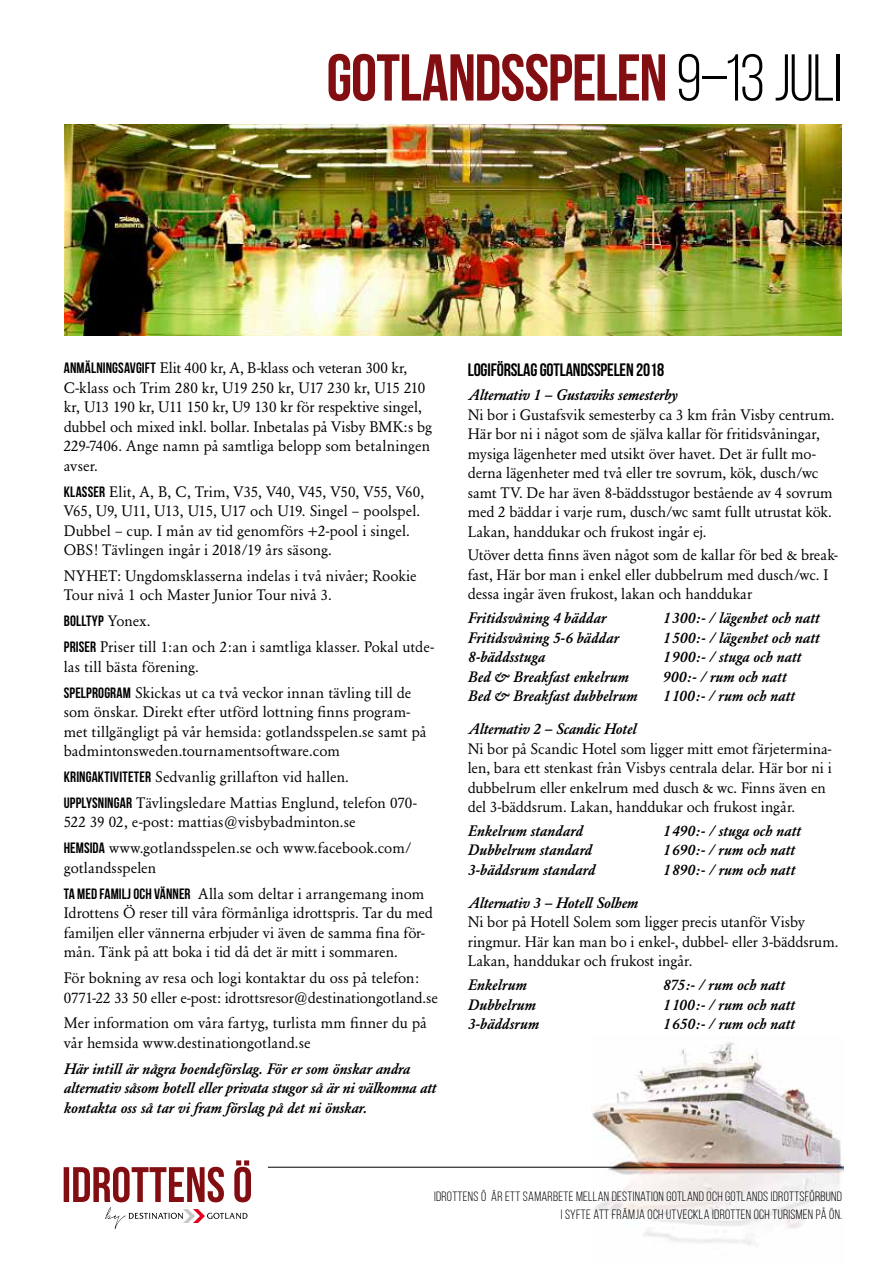
<style>
.page{position:relative;width:893px;height:1263px;background:#fff}
.page>*{position:absolute;margin:0;border:0;box-sizing:border-box;transform-origin:0 0}
.t1{font:700 66px "Bebas Neue";letter-spacing:-.015em;color:#820e12}
.t2{font:18px "Bebas Neue";letter-spacing:-.01em;color:#000}
.t3{font:15px/19.5px "Garamond BE";color:#000}
.t4{font:italic 500 15px/19.5px "Garamond BE";color:#000}
.t5{font:700 15px "Bebas Neue";letter-spacing:.01em;color:#000}
.t6{font:13.5px/18px "Bebas Neue";letter-spacing:.02em;color:#000;text-align:right}
.s1{font-weight:400;color:#000}
.s2{font-family:"Bebas Neue";font-weight:700}
.s3{font-family:"Garamond BE";font-weight:400}
</style>
<div class="page">
<img style="left:591px;top:1042px;width:253px;height:203px">
<hr style="left:268px;top:1167px;width:574px;height:1px;background:#000">
<svg style="left:64px;top:1160px;width:187px;height:69px"></svg>
<img style="left:65px;top:124px;width:777px;height:212px">
<h1 class="t1" style="left:326px;top:42px;width:517px">GOTLANDSSPELEN <span class="s1">9–13 JULI</span></h1>
<p class="t3" style="left:64px;top:358px;width:370px"><span class="s2">ANMÄLNINGSAVGIFT</span> Elit 400 kr, A, B-klass och veteran 300 kr, C-klass och Trim 280 kr, U19 250 kr, U17 230 kr, U15 210 kr, U13 190 kr, U11 150 kr, U9 130 kr för respektive singel, dubbel och mixed inkl. bollar. Inbetalas på Visby BMK:s bg 229-7406. Ange namn på samtliga belopp som betalningen avser.</p>
<p class="t3" style="left:64px;top:482px;width:362px"><span class="s2">KLASSER</span> Elit, A, B, C, Trim, V35, V40, V45, V50, V55, V60, V65, U9, U11, U13, U15, U17 och U19. Singel – poolspel.<br>Dubbel – cup. I mån av tid genomförs +2-pool i singel.<br>OBS! Tävlingen ingår i 2018/19 års säsong.</p>
<p class="t3" style="left:64px;top:566px;width:355px">NYHET: Ungdomsklasserna indelas i två nivåer; Rookie<br>Tour nivå 1 och Master Junior Tour nivå 3.</p>
<p class="t5" style="left:64px;top:613px;width:88px">BOLLTYP <span class="s3">Yonex.</span></p>
<p class="t3" style="left:64px;top:637px;width:372px"><span class="s2">PRISER</span> Priser till 1:an och 2:an i samtliga klasser. Pokal utde&shy;las till bästa förening.</p>
<p class="t3" style="left:64px;top:683px;width:364px"><span class="s2">SPELPROGRAM</span> Skickas ut ca två veckor innan tävling till de som önskar. Direkt efter utförd lottning finns program&shy;met tillgängligt på vår hemsida: gotlandsspelen.se samt på badmintonsweden.tournamentsoftware.com</p>
<p class="t3" style="left:64px;top:764px;width:355px;line-height:25.8px"><span class="s2">KRINGAKTIVITETER</span> Sedvanlig grillafton vid hallen.<br><span class="s2">UPPLYSNINGAR</span> Tävlingsledare Mattias Englund, telefon 070-</p>
<p class="t3" style="left:64px;top:809px;width:349px;line-height:25.8px">522 39 02, e-post: mattias@visbybadminton.se<br><span class="s2">HEMSIDA</span> www.gotlandsspelen.se och www.facebook.com/</p>
<p class="t3" style="left:64px;top:855px;width:362px;line-height:25.8px">gotlandsspelen<br><span class="s2">TA MED FAMILJ OCH VÄNNER</span> Alla som deltar i arrangemang inom</p>
<p class="t3" style="left:64px;top:903px;width:371px">Idrottens Ö reser till våra förmånliga idrottspris. Tar du med familjen eller vännerna erbjuder vi även de samma fina för&shy;mån. Tänk på att boka i tid då det är mitt i sommaren.</p>
<p class="t3" style="left:64px;top:968px;width:376px">För bokning av resa och logi kontaktar du oss på telefon:<br>0771-22 33 50 eller e-post: idrottsresor@destinationgotland.se</p>
<p class="t3" style="left:64px;top:1013px;width:364px">Mer information om våra fartyg, turlista mm finner du på vår hemsida www.destinationgotland.se</p>
<p class="t4" style="left:64px;top:1059px;width:374px">Här intill är några boendeförslag. För er som önskar andra alternativ såsom hotell eller privata stugor så är ni välkomna att kontakta oss så tar vi fram förslag på det ni önskar.</p>
<p class="t2" style="left:468px;top:360px;width:198px">LOGIFÖRSLAG GOTLANDSSPELEN 2018</p>
<p class="t4" style="left:468px;top:385px;width:211px">Alternativ 1 – Gustaviks semesterby</p>
<p class="t3" style="left:468px;top:405px;width:368px">Ni bor i Gustafsvik semesterby ca 3 km från Visby centrum.<br>Här bor ni i något som de själva kallar för fritidsvåningar, mysiga lägenheter med utsikt över havet. Det är fullt mo&shy;derna lägenheter med två eller tre sovrum, kök, dusch/wc samt TV. De har även 8-bäddsstugor bestående av 4 sovrum med 2 bäddar i varje rum, dusch/wc samt fullt utrustat kök.<br>Lakan, handdukar och frukost ingår ej.</p>
<p class="t3" style="left:468px;top:545px;width:372px">Utöver detta finns även något som de kallar för bed &amp; break&shy;fast, Här bor man i enkel eller dubbelrum med dusch/wc. I dessa ingår även frukost, lakan och handdukar</p>
<p class="t4" style="left:468px;top:608px;width:140px">Fritidsvåning 4 bäddar</p>
<p class="t4" style="left:663px;top:608px;width:158px">1300:- / lägenhet och natt</p>
<p class="t4" style="left:468px;top:628px;width:153px">Fritidsvåning 5-6 bäddar</p>
<p class="t4" style="left:663px;top:628px;width:158px">1500:- / lägenhet och natt</p>
<p class="t4" style="left:468px;top:647px;width:79px">8-bäddsstuga</p>
<p class="t4" style="left:663px;top:647px;width:140px">1900:- / stuga och natt</p>
<p class="t4" style="left:468px;top:667px;width:163px">Bed &amp; Breakfast enkelrum</p>
<p class="t4" style="left:663px;top:667px;width:125px">900:- / rum och natt</p>
<p class="t4" style="left:468px;top:686px;width:171px">Bed &amp; Breakfast dubbelrum</p>
<p class="t4" style="left:663px;top:686px;width:134px">1100:- / rum och natt</p>
<p class="t4" style="left:468px;top:719px;width:170px">Alternativ 2 – Scandic Hotel</p>
<p class="t3" style="left:468px;top:739px;width:365px">Ni bor på Scandic Hotel som ligger mitt emot färjetermina&shy;len, bara ett stenkast från Visbys centrala delar. Här bor ni i dubbelrum eller enkelrum med dusch &amp; wc. Finns även en del 3-bäddsrum. Lakan, handdukar och frukost ingår.</p>
<p class="t4" style="left:468px;top:821px;width:116px">Enkelrum standard</p>
<p class="t4" style="left:663px;top:821px;width:140px">1490:- / stuga och natt</p>
<p class="t4" style="left:468px;top:840px;width:126px">Dubbelrum standard</p>
<p class="t4" style="left:663px;top:840px;width:134px">1690:- / rum och natt</p>
<p class="t4" style="left:468px;top:860px;width:129px">3-bäddsrum standard</p>
<p class="t4" style="left:663px;top:860px;width:134px">1890:- / rum och natt</p>
<p class="t4" style="left:468px;top:893px;width:172px">Alternativ 3 – Hotell Solhem</p>
<p class="t3" style="left:468px;top:912px;width:372px">Ni bor på Hotell Solem som ligger precis utanför Visby ringmur. Här kan man bo i enkel-, dubbel- eller 3-bäddsrum.<br>Lakan, handdukar och frukost ingår.</p>
<p class="t4" style="left:468px;top:975px;width:60px">Enkelrum</p>
<p class="t4" style="left:663px;top:975px;width:124px">875:- / rum och natt</p>
<p class="t4" style="left:468px;top:995px;width:70px">Dubbelrum</p>
<p class="t4" style="left:663px;top:995px;width:134px">1100:- / rum och natt</p>
<p class="t4" style="left:468px;top:1014px;width:73px">3-bäddsrum</p>
<p class="t4" style="left:663px;top:1014px;width:134px">1650:- / rum och natt</p>
<p class="t6" style="left:434px;top:1187px;width:409px">IDROTTENS Ö ÄR ETT SAMARBETE MELLAN DESTINATION GOTLAND OCH GOTLANDS IDROTTSFÖRBUND<br>I SYFTE ATT FRÄMJA OCH UTVECKLA IDROTTEN OCH TURISMEN PÅ ÖN.</p>
</div>
